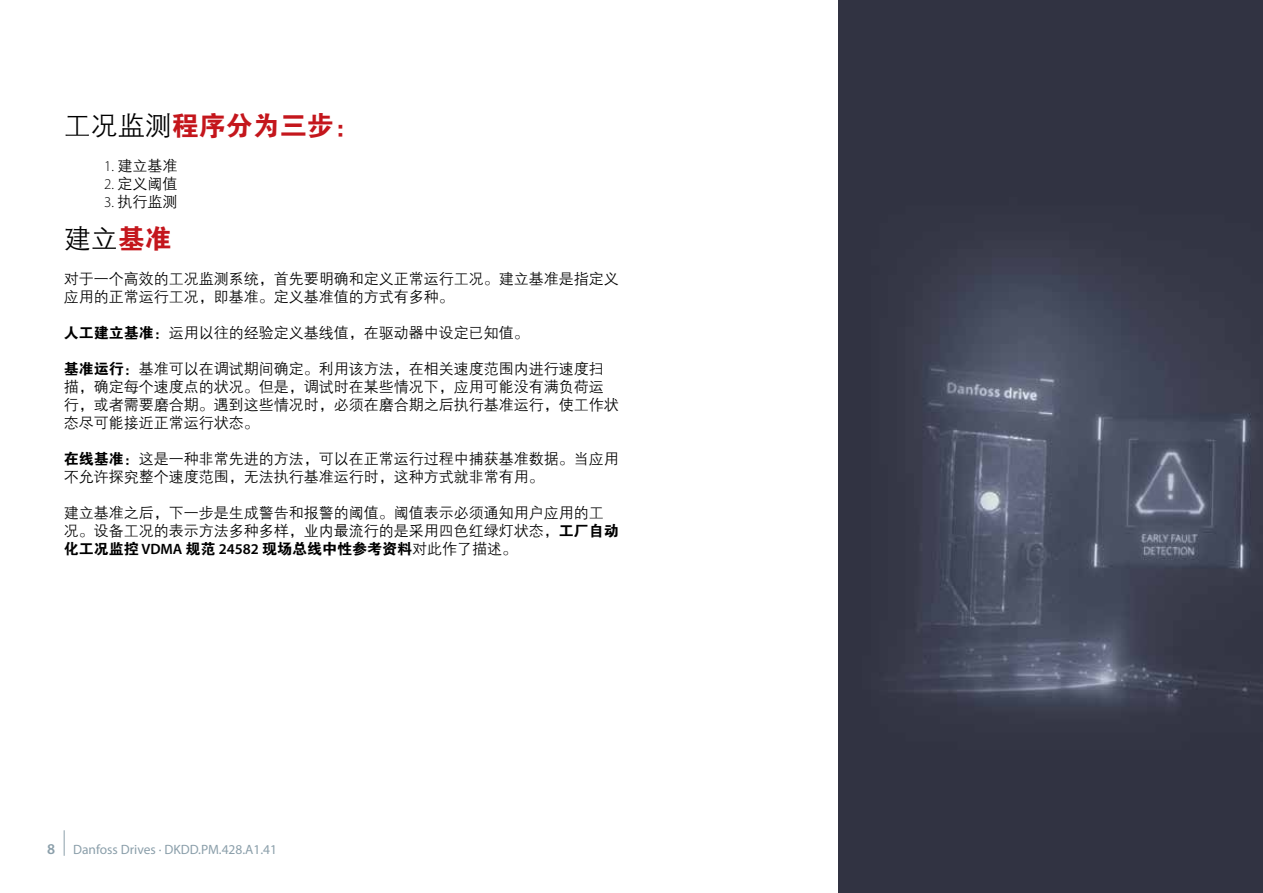
<style>
.page{position:relative;width:1263px;height:893px;background:#fff}
.page>*{position:absolute;margin:0;border:0;box-sizing:border-box;transform-origin:0 0}
.t1{font:27px "FZDHTJW GB1 0";color:#c4161c}
.t2{font:27px "FZZDXJW GB1 0";color:#000}
.t3{font:15px/18px "FZZDXJW GB1 0";color:#000}
.t4{font:15px "FZDHTJW GB1 0";color:#000}
.t5{font:13.5px "Myriad Pro";color:#8b9faa}
.s1{font-family:"FZZDXJW GB1 0";color:#000}
.s2{font-family:"Myriad Pro";font-weight:300}
.s3{font-family:"FZDHTJW GB1 0";color:#c4161c}
.s4{font-family:"FZDHTJW GB1 0"}
.s5{font-family:"Myriad Pro";font-weight:600}
.s6{font-family:"FZZDXJW GB1 0"}
.s7{font-weight:600;font-size:15px}
</style>
<div class="page">
<img style="left:838px;top:0;width:425px;height:893px">
<svg style="left:64px;top:830px;width:1px;height:26px"></svg>
<h1 class="t1" style="left:64px;top:111px;width:298px"><span class="s1">工况监测</span>程序分为三步：</h1>
<p class="t3" style="left:104px;top:157px;width:75px"><span class="s2">1.</span> 建立基准</p>
<p class="t3" style="left:104px;top:175px;width:75px"><span class="s2">2.</span> 定义阈值</p>
<p class="t3" style="left:104px;top:193px;width:75px"><span class="s2">3.</span> 执行监测</p>
<h1 class="t2" style="left:64px;top:224px;width:109px">建立<span class="s3">基准</span></h1>
<p class="t3" style="left:64px;top:270px;width:557px">对于一个高效的工况监测系统，首先要明确和定义正常运行工况。建立基准是指定义应用的正常运行工况，即基准。定义基准值的方式有多种。</p>
<p class="t3" style="left:64px;top:324px;width:467px"><span class="s4">人工建立基准：</span>运用以往的经验定义基线值，在驱动器中设定已知值。</p>
<p class="t3" style="left:64px;top:360px;width:557px"><span class="s4">基准运行：</span>基准可以在调试期间确定。利用该方法，在相关速度范围内进行速度扫描，确定每个速度点的状况。但是，调试时在某些情况下，应用可能没有满负荷运行，或者需要磨合期。遇到这些情况时，必须在磨合期之后执行基准运行，使工作状态尽可能接近正常运行状态。</p>
<p class="t3" style="left:64px;top:450px;width:557px"><span class="s4">在线基准：</span>这是一种非常先进的方法，可以在正常运行过程中捕获基准数据。当应用不允许探究整个速度范围，无法执行基准运行时，这种方式就非常有用。</p>
<p class="t3" style="left:64px;top:504px;width:557px">建立基准之后，下一步是生成警告和报警的阈值。阈值表示必须通知用户应用的工况。设备工况的表示方法多种多样，业内最流行的是采用四色红绿灯状态，<span class="s4">工厂自动</span></p>
<p class="t4" style="left:64px;top:540px;width:455px">化工况监控 <span class="s5">VDMA</span> 规范 <span class="s5">24582</span> 现场总线中性参考资料<span class="s6">对此作了描述。</span></p>
<p class="t5" style="left:47px;top:841px;width:231px"><span class="s7">8</span> Danfoss Drives · DKDD.PM.428.A1.41</p>
</div>
